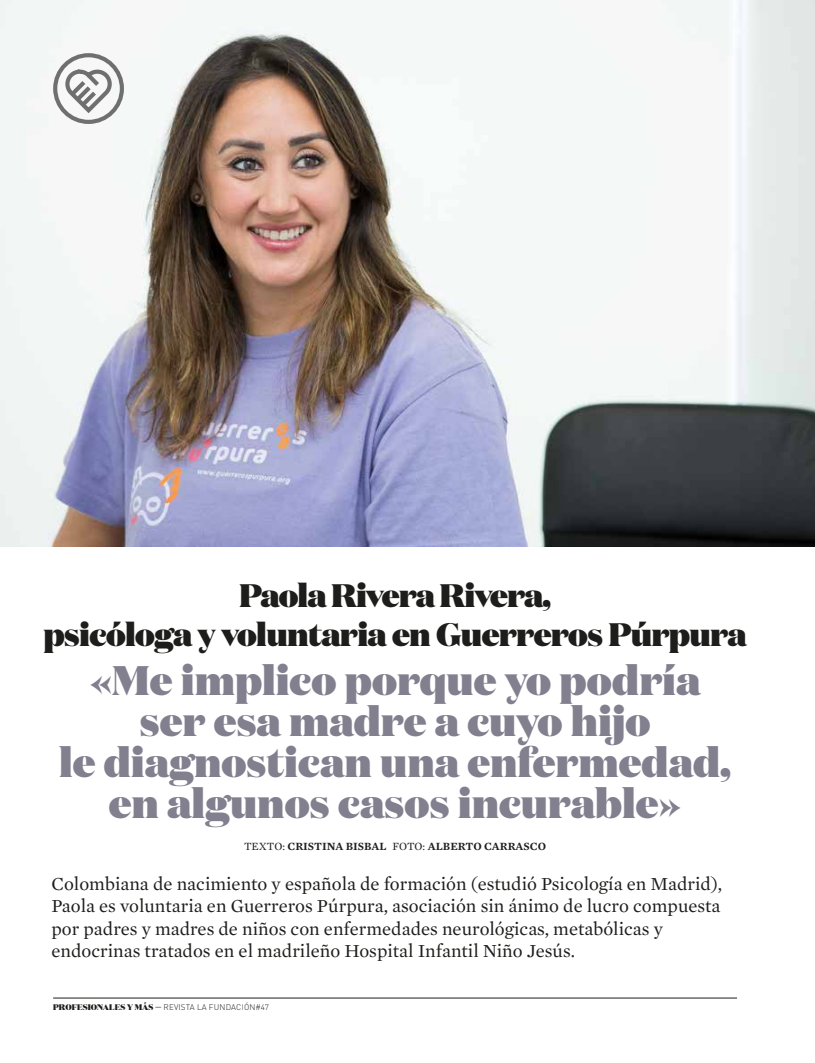
<style>
.page{position:relative;width:815px;height:1063px;background:#fff}
.page>*{position:absolute;margin:0;border:0;box-sizing:border-box;transform-origin:0 0}
.t1{font:900 41.25px/41.2px "Domaine Display";color:#82808f;text-align:center}
.t2{font:900 32.5px/39px "Domaine Display";letter-spacing:-.02em;color:#1d1d1b;text-align:center}
.t3{font:18.75px/22.5px "Mercury Text G1";color:#1d1d1b}
.t4{font:600 11.25px "Mercury Text G1";color:#1d1d1b}
.t5{font:300 8.12px "DIN Pro";letter-spacing:.02em;color:#1d1d1b}
.s1{font-weight:400}
.s2{font-family:"Domaine Display";font-weight:900}
</style>
<div class="page">
<hr style="left:53px;top:998px;width:684px;height:1px;background:#1d1d1b">
<img style="left:0;top:0;width:815px;height:546px">
<svg style="left:63px;top:58px;width:54px;height:62px"></svg>
<div style="left:53px;top:53px;width:71px;height:71px;border:4px solid #706f6f;border-radius:50%"></div>
<h2 class="t2" style="left:43px;top:576px;width:706px">Paola Rivera Rivera,<br>psicóloga y voluntaria en Guerreros Púrpura</h2>
<h1 class="t1" style="left:59px;top:659px;width:673px">«Me implico porque yo podría ser esa madre a cuyo hijo<br>le diagnostican una enfermedad, en algunos casos incurable»</h1>
<p class="t4" style="left:244px;top:839px;width:304px"><span class="s1">TEXTO:</span> CRISTINA BISBAL <span class="s1">FOTO:</span> ALBERTO CARRASCO</p>
<p class="t3" style="left:51px;top:872px;width:672px">Colombiana de nacimiento y española de formación (estudió Psicología en Madrid), Paola es voluntaria en Guerreros Púrpura, asociación sin ánimo de lucro compuesta por padres y madres de niños con enfermedades neurológicas, metabólicas y endocrinas tratados en el madrileño Hospital Infantil Niño Jesús.</p>
<p class="t5" style="left:53px;top:1001px;width:217px"><span class="s2">Profesionales y más —</span> REVISTA LA FUNDACIÓN#47</p>
</div>
